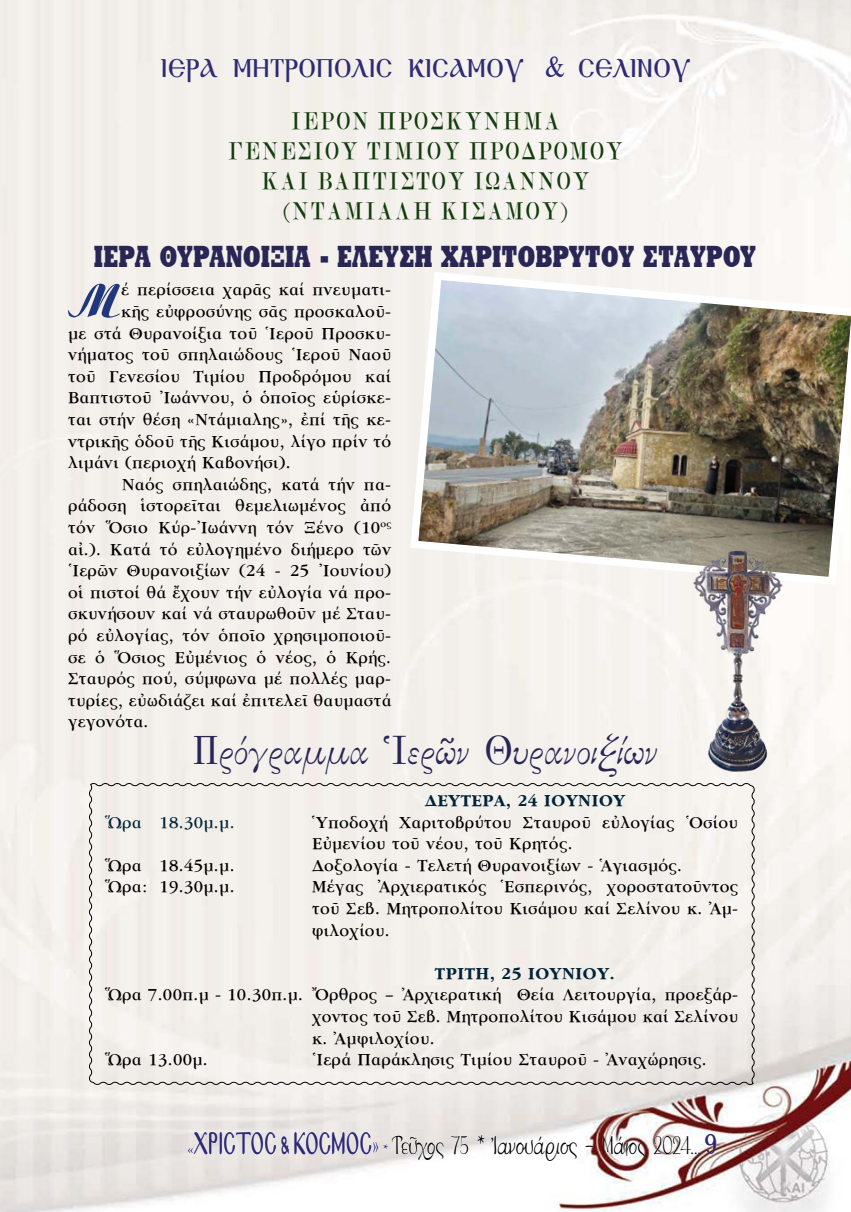
<style>
.page{position:relative;width:851px;height:1212px;background:#fff}
.page>*{position:absolute;margin:0;border:0;box-sizing:border-box;transform-origin:0 0}
.t1{font:italic 51.3px "SK Ruth Pol Uni W Bold";color:#20367d}
.t2{font:37.5px "GFS Gazis";color:#292656}
.t3{font:31.5px "SK Bestow Extra Pol Uni W Bold";color:#292656;scale:.71 1}
.t4{font:30.6px "GFS Nicefore";color:#2e2a73;scale:.83 1}
.t5{font:29.25px "KS Philadelphia";letter-spacing:-.005em;color:#000;scale:.77 1}
.t6{font:21px/30px "SK Old Bodoni Pol Uni W";letter-spacing:.05em;color:#133c0d;text-align:center}
.t7{font:18px/21.6px "Sk Garamond Pol Uni W";color:#000}
.t8{font:18px "Sk Garamond Pol Uni W Bold";color:#002336}
.t9{font:18px "Sk Garamond Pol Uni W";color:#002336}
.s1{font-family:"Times New Roman"}
.s2{font-family:"Minion Pro";font-size:15px;color:#2e2973}
.s3{font-family:"Mg Byzantine UC Pol Normal";font-size:27px;color:#2e2973}
.s4{font-family:"Minion Pro";font-size:30px;color:#2e2973}
.s5{font-family:"Minion Pro";font-size:15px}
.s6{font-family:"Ag Symeon UC";font-size:30px;color:#2e2973}
</style>
<div class="page">
<img style="left:0;top:0;width:850px;height:1212px">
<div style="left:88px;top:782px;width:667px;height:304px;background:#f2efea"></div>
<img style="left:406px;top:268px;width:444px;height:321px">
<img style="left:664px;top:544px;width:155px;height:234px">
<h3 class="t4" style="left:161px;top:54px;width:638px">ΙΕΡΑ ΜΗΤΡΟΠΟΛΙΣ ΚΙΣΑΜΟΥ <span class="s1">&amp;</span> ΣΕΛΙΝΟΥ</h3>
<p class="t6" style="left:227px;top:106px;width:397px">ΙΕΡΟΝ ΠΡΟΣΚΥΝΗΜΑ<br>ΓΕΝΕΣΙΟΥ ΤΙΜΙΟΥ ΠΡΟΔΡΟΜΟΥ<br>ΚΑΙ ΒΑΠΤΙΣΤΟΥ ΙΩΑΝΝΟΥ (ΝΤΑΜΙΑΛΗ ΚΙΣΑΜΟΥ)</p>
<h3 class="t3" style="left:94px;top:237px;width:934px">ΙΕΡΑ ΘΥΡΑΝΟΙΞΙΑ - ΕΛΕΥΣΗ ΧΑΡΙΤΟΒΡΥΤΟΥ ΣΤΑΥΡΟΥ</h3>
<h1 class="t1" style="left:68px;top:269px;width:55px">Μ</h1>
<p class="t7" style="left:121px;top:279px;width:272px">έ περίσσεια χαρᾶς καί πνευματι-</p>
<p class="t7" style="left:121px;top:300px;width:272px">κῆς εὐφροσύνης σᾶς προσκαλοῦ-</p>
<p class="t7" style="left:68px;top:322px;width:325px">με στά Θυρανοίξια τοῦ Ἱεροῦ Προσκυ-</p>
<p class="t7" style="left:68px;top:343px;width:325px">νήματος τοῦ σπηλαιώδους Ἱεροῦ Ναοῦ</p>
<p class="t7" style="left:68px;top:365px;width:325px">τοῦ Γενεσίου Τιμίου Προδρόμου καί</p>
<p class="t7" style="left:68px;top:387px;width:325px">Βαπτιστοῦ Ἰωάννου, ὁ ὁποῖος εὑρίσκε-</p>
<p class="t7" style="left:68px;top:408px;width:325px">ται στήν θέση «Ντάμιαλης», ἐπί τῆς κε-</p>
<p class="t7" style="left:68px;top:430px;width:325px">ντρικῆς ὁδοῦ τῆς Κισάμου, λίγο πρίν τό</p>
<p class="t7" style="left:68px;top:451px;width:224px">λιμάνι (περιοχή Καβονήσι).</p>
<p class="t7" style="left:122px;top:473px;width:271px">Ναός σπηλαιώδης, κατά τήν πα-</p>
<p class="t7" style="left:68px;top:495px;width:325px">ράδοση ἱστορεῖται θεμελιωμένος ἀπό</p>
<p class="t7" style="left:68px;top:516px;width:325px">τόν Ὅσιο Κύρ-Ἰωάννη τόν Ξένο (10<sup>ος</sup></p>
<p class="t7" style="left:68px;top:538px;width:325px">αἰ.). Κατά τό εὐλογημένο διήμερο τῶν</p>
<p class="t7" style="left:68px;top:559px;width:325px">Ἱερῶν Θυρανοιξίων (24 - 25 Ἰουνίου)</p>
<p class="t7" style="left:68px;top:581px;width:325px">οἱ πιστοί θά ἔχουν τήν εὐλογία νά προ-</p>
<p class="t7" style="left:68px;top:603px;width:325px">σκυνήσουν καί νά σταυρωθοῦν μέ Σταυ-</p>
<p class="t7" style="left:68px;top:624px;width:325px">ρό εὐλογίας, τόν ὁποῖο χρησιμοποιοῦ-</p>
<p class="t7" style="left:68px;top:646px;width:325px">σε ὁ Ὅσιος Εὐμένιος ὁ νέος, ὁ Κρής.</p>
<p class="t7" style="left:68px;top:667px;width:325px">Σταυρός πού, σύμφωνα μέ πολλές μαρ-</p>
<p class="t7" style="left:68px;top:689px;width:325px">τυρίες, εὐωδιάζει καί ἐπιτελεῖ θαυμαστά</p>
<p class="t7" style="left:68px;top:711px;width:82px">γεγονότα.</p>
<h2 class="t2" style="left:193px;top:727px;width:466px">Πρόγραμμα Ἱερῶν Θυρανοιξίων</h2>
<p class="t9" style="left:105px;top:811px;width:131px">Ὥρα 18.30μ.μ.</p>
<p class="t7" style="left:105px;top:854px;width:131px">Ὥρα 18.45μ.μ.<br>Ὥρα: 19.30μ.μ.</p>
<p class="t7" style="left:105px;top:984px;width:200px">Ὥρα 7.00π.μ - 10.30π.μ.</p>
<p class="t7" style="left:105px;top:1048px;width:104px">Ὥρα 13.00μ.</p>
<p class="t8" style="left:424px;top:789px;width:202px">ΔΕΥΤΕΡΑ, 24 ΙΟΥΝΙΟΥ</p>
<p class="t7" style="left:312px;top:811px;width:428px">Ὑποδοχή Χαριτοβρύτου Σταυροῦ εὐλογίας Ὁσίου Εὐμενίου τοῦ νέου, τοῦ Κρητός.<br>Δοξολογία - Τελετή Θυρανοιξίων - Ἁγιασμός.<br>Μέγας Ἀρχιερατικός Ἑσπερινός, χοροστατοῦντος τοῦ Σεβ. Μητροπολίτου Κισάμου καί Σελίνου κ. Ἀμ&shy;φιλοχίου.</p>
<p class="t8" style="left:435px;top:962px;width:182px">ΤΡΙΤΗ, 25 ΙΟΥΝΙΟΥ.</p>
<p class="t7" style="left:312px;top:984px;width:428px">Ὄρθρος – Ἀρχιερατική Θεία Λειτουργία, προεξάρ&shy;χοντος τοῦ Σεβ. Μητροπολίτου Κισάμου καί Σελίνου κ. Ἀμφιλοχίου.<br>Ἱερά Παράκλησις Τιμίου Σταυροῦ - Ἀναχώρησις.</p>
<h3 class="t5" style="left:187px;top:1131px;width:689px"><span class="s2">«</span><span class="s3">ΧΡΙΣΤΟΣ &amp; ΚΟΣΜΟΣ</span><span class="s4">»</span> <span class="s2">*</span> Τεῦχος 75 * Ἰανουάριος - Μάιος 2024<span class="s5">...</span> <span class="s6">9</span></h3>
</div>
